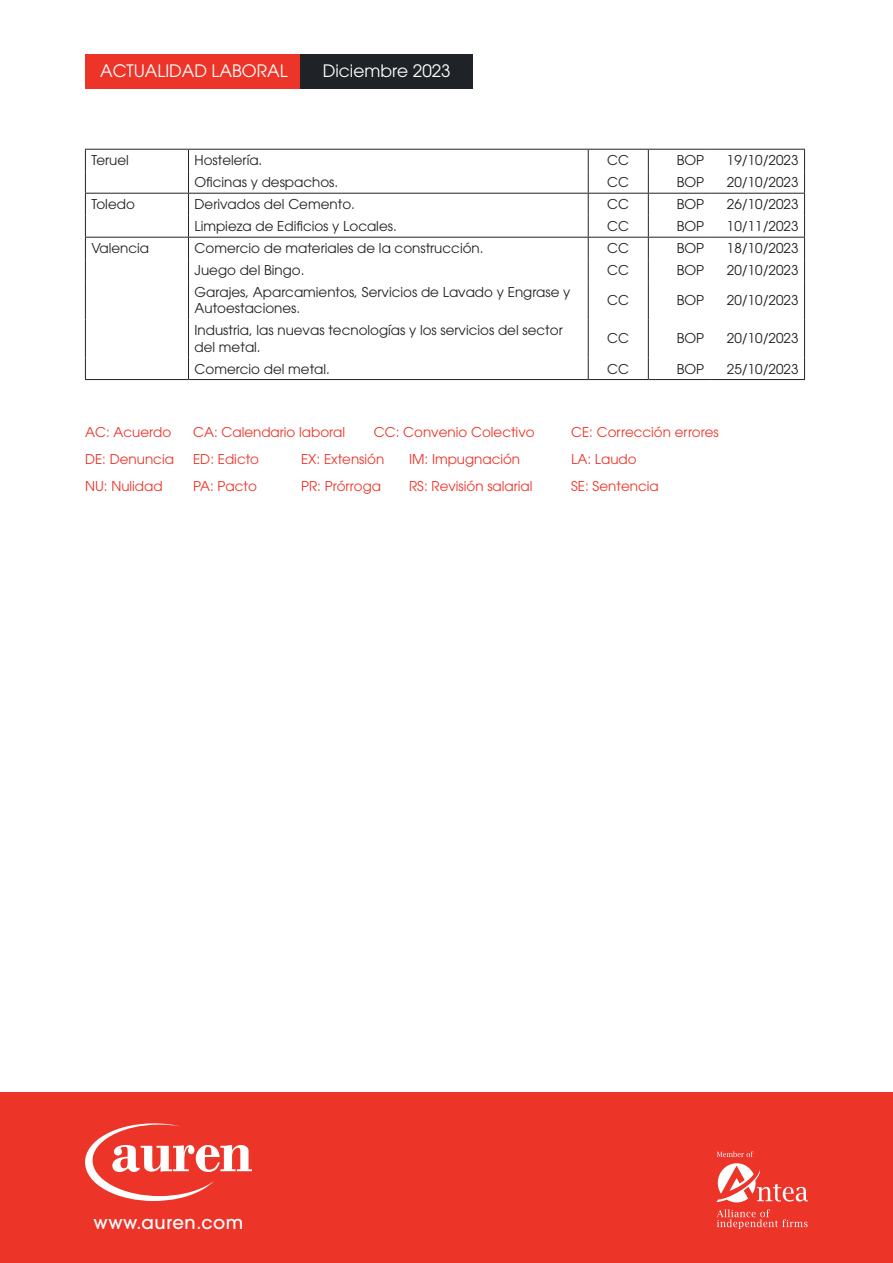
<style>
.page{position:relative;width:893px;height:1263px;background:#fff}
.page>*{position:absolute;margin:0;border:0;box-sizing:border-box;transform-origin:0 0}
.t1{font:500 18px "ITC Avant Garde Pro";letter-spacing:.03em;color:#fff}
.t2{font:17.1px "ITC Avant Garde Pro";color:#fff}
.t3{font:13.5px/16.2px "ITC Avant Garde Pro";color:#231f20}
.t4{font:13.5px "ITC Avant Garde Pro";color:#ed3429}
.t5{font:13.5px "ITC Avant Garde Pro";color:#1f2327}
</style>
<div class="page">
<div style="left:85px;top:54px;width:220px;height:35px;background:#ed3429"></div>
<div style="left:301px;top:54px;width:172px;height:35px;background:#1f2327"></div>
<hr style="left:85px;top:149px;width:104px;height:1px;background:#1f2327">
<hr style="left:189px;top:149px;width:399px;height:1px;background:#1f2327">
<hr style="left:588px;top:149px;width:60px;height:1px;background:#1f2327">
<hr style="left:648px;top:149px;width:62px;height:1px;background:#1f2327">
<hr style="left:710px;top:149px;width:95px;height:1px;background:#1f2327">
<hr style="left:85px;top:193px;width:104px;height:1px;background:#1f2327">
<hr style="left:189px;top:193px;width:399px;height:1px;background:#1f2327">
<hr style="left:588px;top:193px;width:60px;height:1px;background:#1f2327">
<hr style="left:648px;top:193px;width:62px;height:1px;background:#1f2327">
<hr style="left:710px;top:193px;width:95px;height:1px;background:#1f2327">
<hr style="left:85px;top:237px;width:104px;height:1px;background:#1f2327">
<hr style="left:189px;top:237px;width:399px;height:1px;background:#1f2327">
<hr style="left:588px;top:237px;width:60px;height:1px;background:#1f2327">
<hr style="left:648px;top:237px;width:62px;height:1px;background:#1f2327">
<hr style="left:710px;top:237px;width:95px;height:1px;background:#1f2327">
<svg style="left:85px;top:150px;width:1px;height:131px"></svg>
<svg style="left:188px;top:150px;width:1px;height:131px"></svg>
<svg style="left:588px;top:150px;width:1px;height:131px"></svg>
<svg style="left:648px;top:150px;width:1px;height:131px"></svg>
<svg style="left:804px;top:150px;width:1px;height:131px"></svg>
<hr style="left:85px;top:281px;width:1px;height:38px;background:#1f2327">
<hr style="left:188px;top:281px;width:1px;height:38px;background:#1f2327">
<hr style="left:588px;top:281px;width:1px;height:38px;background:#1f2327">
<hr style="left:648px;top:281px;width:1px;height:38px;background:#1f2327">
<hr style="left:804px;top:281px;width:1px;height:38px;background:#1f2327">
<hr style="left:85px;top:319px;width:1px;height:39px;background:#1f2327">
<hr style="left:188px;top:319px;width:1px;height:39px;background:#1f2327">
<hr style="left:588px;top:319px;width:1px;height:39px;background:#1f2327">
<hr style="left:648px;top:319px;width:1px;height:39px;background:#1f2327">
<hr style="left:804px;top:319px;width:1px;height:39px;background:#1f2327">
<svg style="left:85px;top:358px;width:1px;height:21px"></svg>
<svg style="left:188px;top:358px;width:1px;height:21px"></svg>
<svg style="left:588px;top:358px;width:1px;height:21px"></svg>
<svg style="left:648px;top:358px;width:1px;height:21px"></svg>
<svg style="left:804px;top:358px;width:1px;height:21px"></svg>
<hr style="left:85px;top:379px;width:104px;height:1px;background:#1f2327">
<hr style="left:189px;top:379px;width:399px;height:1px;background:#1f2327">
<hr style="left:588px;top:379px;width:60px;height:1px;background:#1f2327">
<hr style="left:648px;top:379px;width:62px;height:1px;background:#1f2327">
<hr style="left:710px;top:379px;width:95px;height:1px;background:#1f2327">
<div style="left:0;top:1093px;width:893px;height:170px;background:#ed3429"></div>
<svg style="left:717px;top:1151px;width:36px;height:6px"></svg>
<svg style="left:717px;top:1163px;width:91px;height:39px"></svg>
<svg style="left:717px;top:1209px;width:91px;height:20px"></svg>
<svg style="left:85px;top:1123px;width:167px;height:78px"></svg>
<p class="t2" style="left:100px;top:60px;width:189px">ACTUALIDAD LABORAL</p>
<p class="t2" style="left:323px;top:60px;width:129px">Diciembre 2023</p>
<p class="t3" style="left:91px;top:152px;width:39px">Teruel</p>
<p class="t3" style="left:195px;top:152px;width:69px">Hostelería.</p>
<p class="t3" style="left:607px;top:152px;width:23px">CC</p>
<p class="t3" style="left:677px;top:152px;width:29px">BOP</p>
<p class="t3" style="left:727px;top:152px;width:73px">19/10/2023</p>
<p class="t3" style="left:195px;top:174px;width:145px">Oficinas y despachos.</p>
<p class="t3" style="left:607px;top:174px;width:23px">CC</p>
<p class="t3" style="left:677px;top:174px;width:29px">BOP</p>
<p class="t3" style="left:727px;top:174px;width:73px">20/10/2023</p>
<p class="t3" style="left:91px;top:196px;width:45px">Toledo</p>
<p class="t3" style="left:195px;top:196px;width:162px">Derivados del Cemento.</p>
<p class="t3" style="left:607px;top:196px;width:23px">CC</p>
<p class="t3" style="left:677px;top:196px;width:29px">BOP</p>
<p class="t3" style="left:727px;top:196px;width:73px">26/10/2023</p>
<p class="t3" style="left:195px;top:218px;width:204px">Limpieza de Edificios y Locales.</p>
<p class="t3" style="left:607px;top:218px;width:23px">CC</p>
<p class="t3" style="left:677px;top:218px;width:29px">BOP</p>
<p class="t3" style="left:727px;top:218px;width:73px">10/11/2023</p>
<p class="t5" style="left:91px;top:240px;width:59px">Valencia</p>
<p class="t3" style="left:195px;top:240px;width:290px">Comercio de materiales de la construcción.</p>
<p class="t3" style="left:607px;top:240px;width:23px">CC</p>
<p class="t3" style="left:677px;top:240px;width:29px">BOP</p>
<p class="t3" style="left:727px;top:240px;width:73px">18/10/2023</p>
<p class="t3" style="left:195px;top:262px;width:111px">Juego del Bingo.</p>
<p class="t3" style="left:607px;top:262px;width:23px">CC</p>
<p class="t3" style="left:677px;top:262px;width:29px">BOP</p>
<p class="t3" style="left:727px;top:262px;width:73px">20/10/2023</p>
<p class="t3" style="left:195px;top:284px;width:377px">Garajes, Aparcamientos, Servicios de Lavado y Engrase y<br>Autoestaciones.</p>
<p class="t3" style="left:607px;top:292px;width:23px">CC</p>
<p class="t3" style="left:677px;top:292px;width:29px">BOP</p>
<p class="t3" style="left:727px;top:292px;width:73px">20/10/2023</p>
<p class="t3" style="left:195px;top:322px;width:370px">Industria, las nuevas tecnologías y los servicios del sector del metal.</p>
<p class="t3" style="left:607px;top:330px;width:23px">CC</p>
<p class="t3" style="left:677px;top:330px;width:29px">BOP</p>
<p class="t3" style="left:727px;top:330px;width:73px">20/10/2023</p>
<p class="t3" style="left:195px;top:360px;width:137px">Comercio del metal.</p>
<p class="t3" style="left:607px;top:360px;width:23px">CC</p>
<p class="t3" style="left:677px;top:360px;width:29px">BOP</p>
<p class="t3" style="left:727px;top:360px;width:73px">25/10/2023</p>
<p class="t4" style="left:85px;top:424px;width:88px">AC: Acuerdo</p>
<p class="t4" style="left:193px;top:424px;width:154px">CA: Calendario laboral</p>
<p class="t4" style="left:374px;top:424px;width:162px">CC: Convenio Colectivo</p>
<p class="t4" style="left:571px;top:424px;width:149px">CE: Corrección errores</p>
<p class="t4" style="left:85px;top:451px;width:90px">DE: Denuncia</p>
<p class="t4" style="left:193px;top:451px;width:68px">ED: Edicto</p>
<p class="t4" style="left:301px;top:451px;width:85px">EX: Extensión</p>
<p class="t4" style="left:409px;top:451px;width:113px">IM: Impugnación</p>
<p class="t4" style="left:571px;top:451px;width:67px">LA: Laudo</p>
<p class="t4" style="left:85px;top:478px;width:79px">NU: Nulidad</p>
<p class="t4" style="left:193px;top:478px;width:65px">PA: Pacto</p>
<p class="t4" style="left:301px;top:478px;width:82px">PR: Prórroga</p>
<p class="t4" style="left:409px;top:478px;width:125px">RS: Revisión salarial</p>
<p class="t4" style="left:571px;top:478px;width:89px">SE: Sentencia</p>
<h1 class="t1" style="left:94px;top:1211px;width:151px">www.auren.com</h1>
</div>
